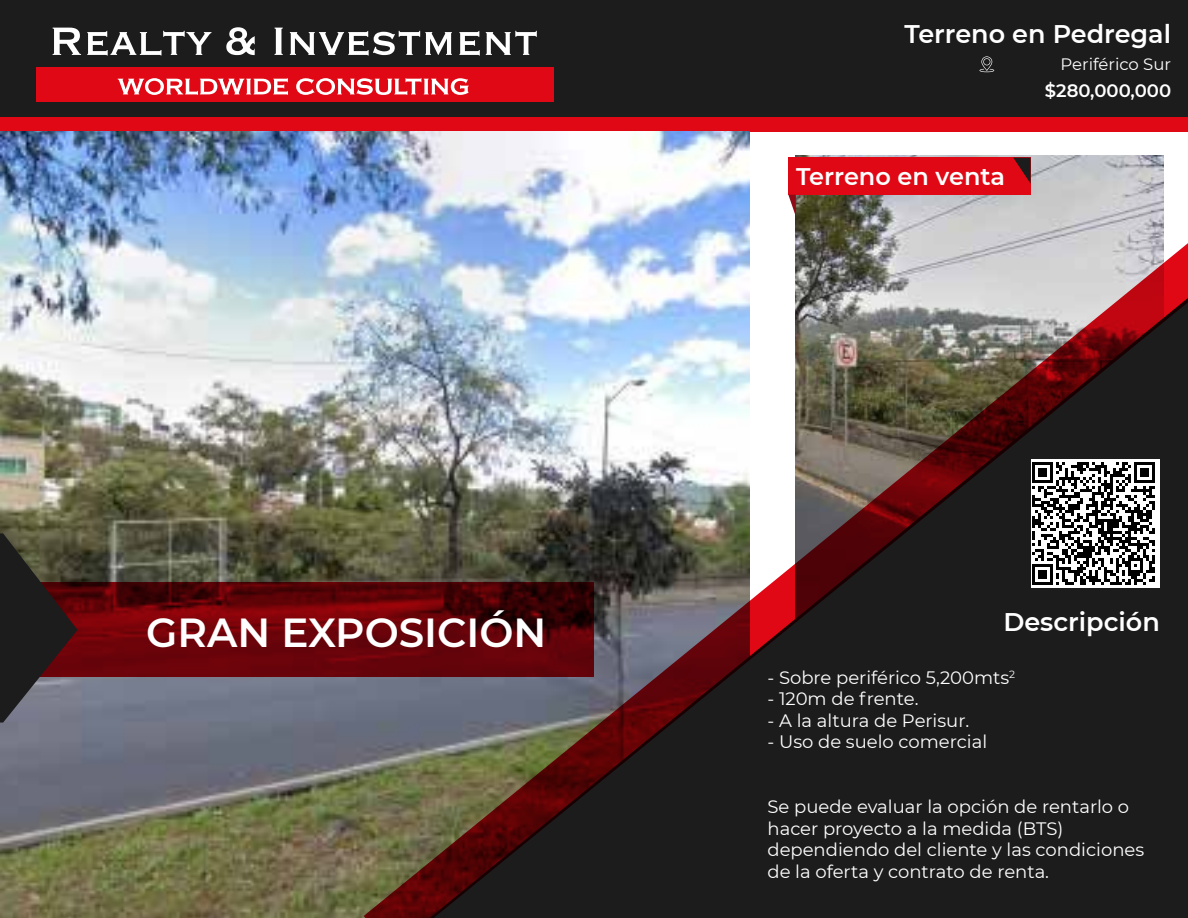
<style>
.page{position:relative;width:1188px;height:918px;background:#fff}
.page>*{position:absolute;margin:0;border:0;box-sizing:border-box;transform-origin:0 0}
.t1{font:600 40.5px "Montserrat";color:#fff}
.t2{font:600 25.5px "Montserrat";color:#fff}
.t3{font:600 24px "Montserrat";color:#fff}
.t4{font:18px/21.6px "Montserrat";color:#fff}
.t5{font:600 18px "Montserrat";color:#fff}
.t6{font:16.5px "Montserrat";color:#fff}
</style>
<div class="page">
<div style="left:0;top:0;width:1188px;height:117px;background:#1c1c1c"></div>
<div style="left:0;top:117px;width:1188px;height:14px;background:#e00814"></div>
<div style="left:36px;top:67px;width:518px;height:35px;background:#e00814"></div>
<svg style="left:118px;top:78px;width:170px;height:17px"></svg>
<svg style="left:296px;top:78px;width:173px;height:17px"></svg>
<svg style="left:53px;top:28px;width:28px;height:27px"></svg>
<svg style="left:87px;top:31px;width:124px;height:25px"></svg>
<svg style="left:226px;top:27px;width:29px;height:28px"></svg>
<svg style="left:275px;top:28px;width:8px;height:27px"></svg>
<svg style="left:290px;top:31px;width:162px;height:25px"></svg>
<svg style="left:459px;top:31px;width:21px;height:25px"></svg>
<svg style="left:486px;top:31px;width:51px;height:24px"></svg>
<img style="left:0;top:131px;width:750px;height:787px">
<img style="left:796px;top:156px;width:367px;height:64px">
<img style="left:364px;top:220px;width:824px;height:698px">
<div style="left:788px;top:158px;width:243px;height:37px;background:#e00814"></div>
<svg style="left:1013px;top:158px;width:18px;height:26px"></svg>
<svg style="left:788px;top:195px;width:8px;height:21px"></svg>
<svg style="left:78px;top:583px;width:516px;height:94px;background:#610208"></svg>
<svg style="left:0;top:533px;width:78px;height:190px;background:#3e3332"></svg>
<svg style="left:980px;top:56px;width:14px;height:16px"></svg>
<div style="left:1031px;top:459px;width:129px;height:129px;background:#fff"></div>
<svg style="left:1032px;top:462px;width:123px;height:123px"></svg>
<h1 class="t1" style="left:146px;top:604px;width:402px">GRAN EXPOSICIÓN</h1>
<h2 class="t2" style="left:905px;top:16px;width:268px">Terreno en Pedregal</h2>
<p class="t6" style="left:1061px;top:53px;width:112px">Periférico Sur</p>
<p class="t5" style="left:1045px;top:78px;width:128px">$280,000,000</p>
<h3 class="t3" style="left:796px;top:159px;width:211px">Terreno en venta</h3>
<h2 class="t2" style="left:1003px;top:604px;width:158px">Descripción</h2>
<p class="t4" style="left:768px;top:666px;width:249px">- Sobre periférico 5,200mts<sup>2</sup></p>
<p class="t4" style="left:768px;top:687px;width:153px">- 120m de frente.</p>
<p class="t4" style="left:768px;top:709px;width:203px">- A la altura de Perisur.</p>
<p class="t4" style="left:768px;top:731px;width:221px">- Uso de suelo comercial</p>
<p class="t4" style="left:768px;top:795px;width:378px">Se puede evaluar la opción de rentarlo o hacer proyecto a la medida (BTS) dependiendo del cliente y las condiciones de la oferta y contrato de renta.</p>
</div>
